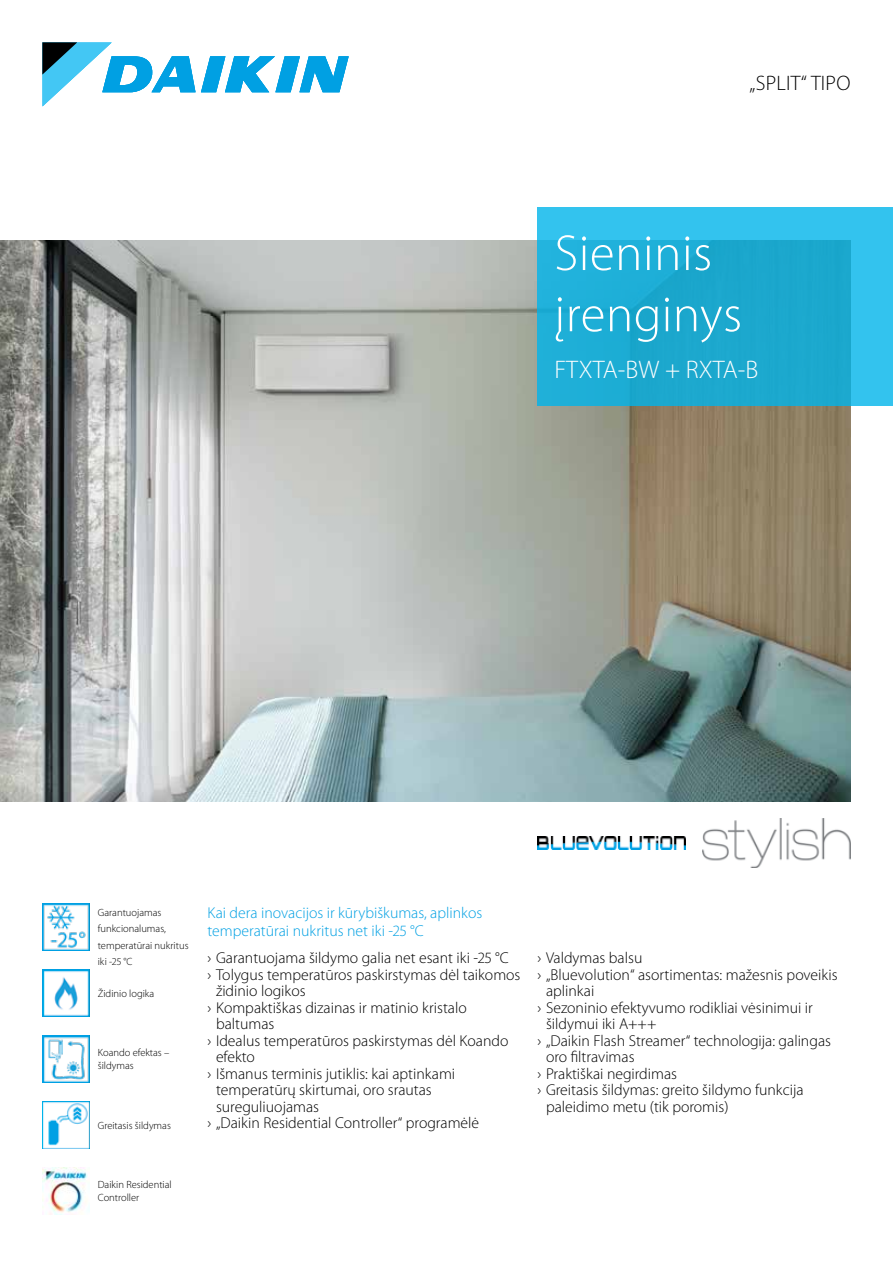
<style>
.page{position:relative;width:893px;height:1263px;background:#fff}
.page>*{position:absolute;margin:0;border:0;box-sizing:border-box;transform-origin:0 0}
.t1{font:300 51px/61.2px "Myriad Pro";letter-spacing:.01em;color:#fff}
.t2{font:300 25.5px "Myriad Pro";letter-spacing:.005em;color:#fff}
.t3{font:300 21px "Myriad Pro";letter-spacing:.01em;color:#000}
.t4{font:300 15.75px "Myriad Pro";color:#000}
.t5{font:300 15.75px/18px "Myriad Pro";color:#00a0e3}
.t6{font:300 10.5px/16.5px "Myriad Pro";color:#000}
</style>
<div class="page">
<img style="left:702px;top:818px;width:148px;height:49px">
<img style="left:43px;top:1167px;width:46px;height:47px">
<img style="left:43px;top:1101px;width:46px;height:47px">
<img style="left:43px;top:1035px;width:46px;height:47px">
<img style="left:43px;top:969px;width:46px;height:47px">
<img style="left:43px;top:903px;width:46px;height:47px">
<img style="left:0;top:241px;width:850px;height:561px">
<img style="left:537px;top:836px;width:148px;height:13px">
<svg style="left:43px;top:43px;width:306px;height:63px"></svg>
<svg style="left:537px;top:208px;width:356px;height:198px;background:#22b0d8"></svg>
<h3 class="t3" style="left:749px;top:71px;width:103px">„SPLIT“ TIPO</h3>
<h1 class="t1" style="left:554px;top:223px;width:189px">Sieninis įrenginys</h1>
<h2 class="t2" style="left:554px;top:355px;width:205px">FTXTA-BW + RXTA-B</h2>
<p class="t6" style="left:98px;top:904px;width:92px">Garantuojamas funkcionalumas, temperatūrai nukritus iki -25 °C</p>
<p class="t6" style="left:98px;top:985px;width:58px">Židinio logika</p>
<p class="t6" style="left:98px;top:1047px;width:73px;line-height:12.6px">Koando efektas – šildymas</p>
<p class="t6" style="left:98px;top:1117px;width:75px">Greitasis šildymas</p>
<p class="t5" style="left:207px;top:904px;width:276px">Kai dera inovacijos ir kūrybiškumas, aplinkos temperatūrai nukritus net iki -25 °C</p>
<p class="t4" style="left:207px;top:949px;width:303px">› Garantuojama šildymo galia net esant iki -25 °C</p>
<p class="t4" style="left:207px;top:966px;width:314px">› Tolygus temperatūros paskirstymas dėl taikomos</p>
<p class="t4" style="left:216px;top:982px;width:91px">židinio logikos</p>
<p class="t4" style="left:207px;top:999px;width:261px">› Kompaktiškas dizainas ir matinio kristalo</p>
<p class="t4" style="left:216px;top:1015px;width:60px">baltumas</p>
<p class="t4" style="left:207px;top:1032px;width:302px">› Idealus temperatūros paskirstymas dėl Koando</p>
<p class="t4" style="left:216px;top:1048px;width:40px">efekto</p>
<p class="t4" style="left:207px;top:1065px;width:249px">› Išmanus terminis jutiklis: kai aptinkami</p>
<p class="t4" style="left:216px;top:1081px;width:217px">temperatūrų skirtumai, oro srautas</p>
<p class="t4" style="left:216px;top:1098px;width:105px">sureguliuojamas</p>
<p class="t4" style="left:207px;top:1114px;width:273px">› „Daikin Residential Controller“ programėlė</p>
<p class="t4" style="left:537px;top:949px;width:106px">› Valdymas balsu</p>
<p class="t4" style="left:537px;top:966px;width:302px">› „Bluevolution“ asortimentas: mažesnis poveikis</p>
<p class="t4" style="left:546px;top:982px;width:50px">aplinkai</p>
<p class="t4" style="left:537px;top:999px;width:277px">› Sezoninio efektyvumo rodikliai vėsinimui ir</p>
<p class="t4" style="left:546px;top:1015px;width:112px">šildymui iki A+++</p>
<p class="t4" style="left:537px;top:1032px;width:295px">› „Daikin Flash Streamer“ technologija: galingas</p>
<p class="t4" style="left:546px;top:1048px;width:90px">oro filtravimas</p>
<p class="t4" style="left:537px;top:1065px;width:141px">› Praktiškai negirdimas</p>
<p class="t4" style="left:537px;top:1081px;width:268px">› Greitasis šildymas: greito šildymo funkcija</p>
<p class="t4" style="left:546px;top:1098px;width:184px">paleidimo metu (tik poromis)</p>
<p class="t6" style="left:98px;top:1179px;width:75px;line-height:12.6px">Daikin Residential<br>Controller</p>
</div>
